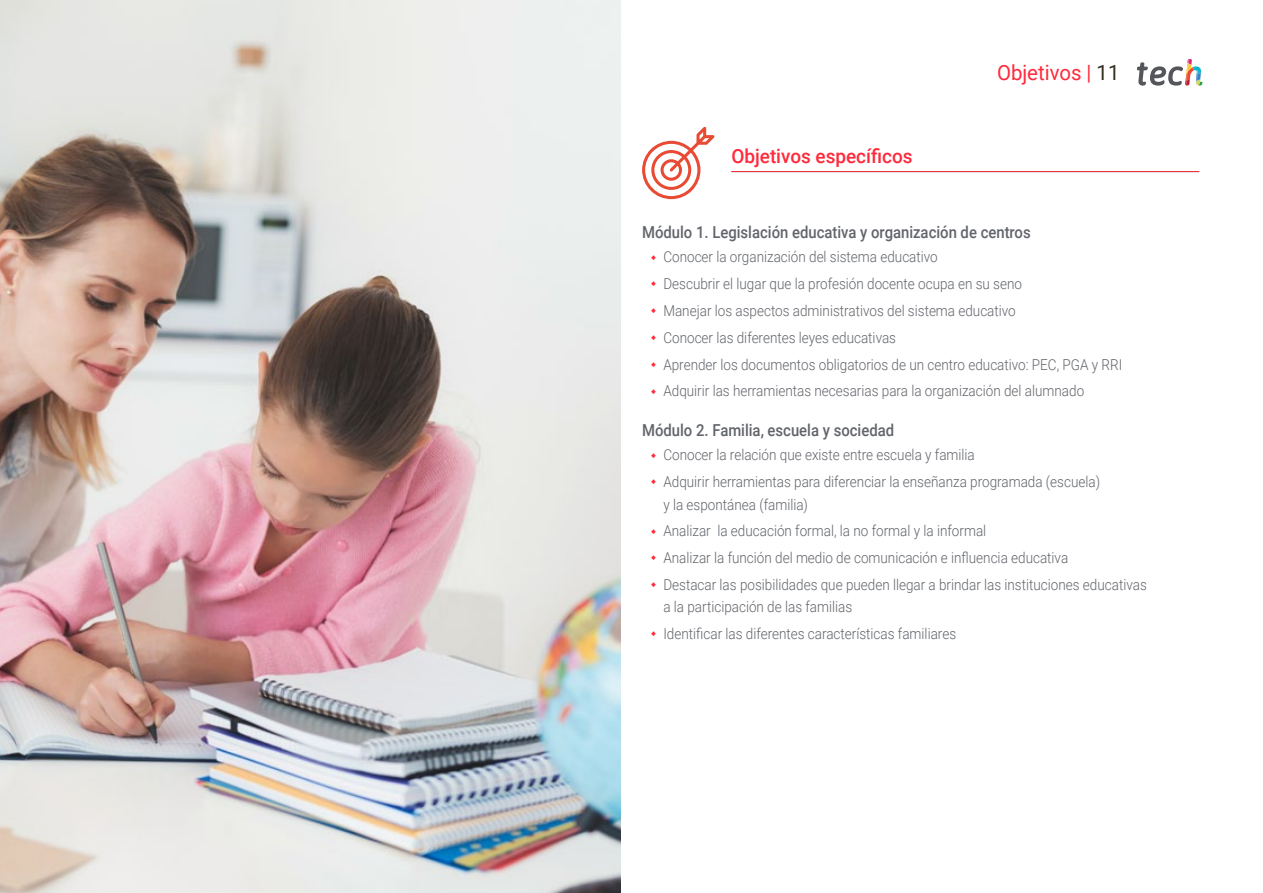
<style>
.page{position:relative;width:1263px;height:893px;background:#fff}
.page>*{position:absolute;margin:0;border:0;box-sizing:border-box;transform-origin:0 0}
.t1{font:21px "Roboto";color:#ff293a}
.t2{font:500 19.5px "Roboto";color:#ff293a}
.t3{font:500 16.5px "Roboto";color:#61646a;scale:.9 1}
.t4{font:300 15px/26.7px "Roboto";color:#61646a;scale:.9 1}
.s1{color:#312e20}
</style>
<div class="page">
<svg style="left:642px;top:127px;width:72px;height:72px"></svg>
<hr style="left:731px;top:171px;width:468px;height:1px;background:#ff293a">
<img style="left:0;top:0;width:621px;height:893px">
<svg style="left:1137px;top:59px;width:65px;height:27px"></svg>
<h2 class="t2" style="left:731px;top:143px;width:183px">Objetivos específicos</h2>
<h1 class="t1" style="left:997px;top:57px;width:124px">Objetivos | <span class="s1">11</span></h1>
<p class="t3" style="left:642px;top:220px;width:433px">Módulo 1. Legislación educativa y organización de centros</p>
<p class="t4" style="left:663px;top:243px;width:511px">Conocer la organización del sistema educativo<br>Descubrir el lugar que la profesión docente ocupa en su seno<br>Manejar los aspectos administrativos del sistema educativo<br>Conocer las diferentes leyes educativas<br>Aprender los documentos obligatorios de un centro educativo: PEC, PGA y RRI Adquirir las herramientas necesarias para la organización del alumnado</p>
<p class="t3" style="left:642px;top:418px;width:282px">Módulo 2. Familia, escuela y sociedad</p>
<p class="t4" style="left:663px;top:441px;width:487px">Conocer la relación que existe entre escuela y familia<br>Adquirir herramientas para diferenciar la enseñanza programada (escuela)</p>
<p class="t4" style="left:663px;top:490px;width:539px">y la espontánea (familia)<br>Analizar la educación formal, la no formal y la informal<br>Analizar la función del medio de comunicación e influencia educativa<br>Destacar las posibilidades que pueden llegar a brindar las instituciones educativas</p>
<p class="t4" style="left:663px;top:593px;width:327px">a la participación de las familias<br>Identificar las diferentes características familiares</p>
</div>
